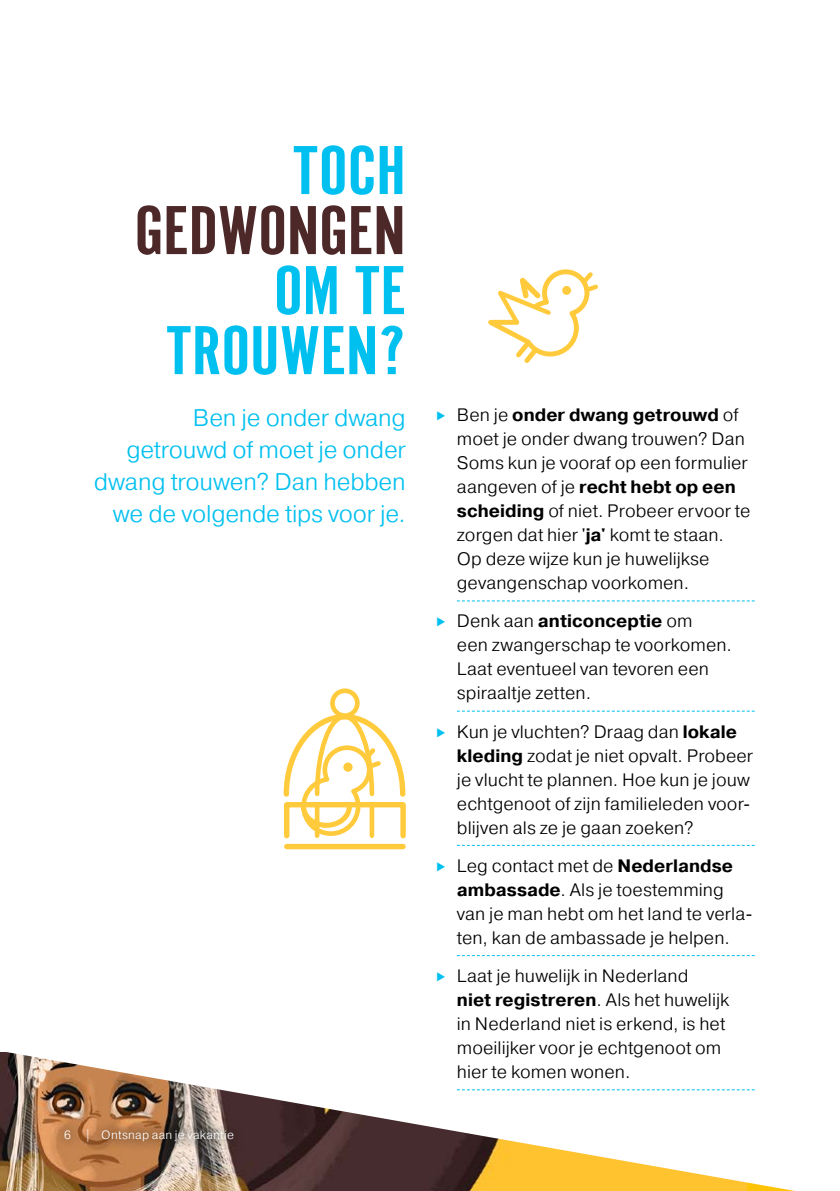
<style>
.page{position:relative;width:840px;height:1191px;background:#fff}
.page>*{position:absolute;margin:0;border:0;box-sizing:border-box;transform-origin:0 0}
.t1{font:72px/60px "Alternate Got No 1 D";color:#00c0ef;text-align:right;scale:1.2 1}
.t2{font:72px "Alternate Got No 1 D";letter-spacing:-.005em;color:#4d2829;scale:1.2 1}
.t3{font:300 24px/32px "Pragmatica";letter-spacing:-.01em;color:#00c0ef;text-align:right}
.t4{font:300 18px/24px "Pragmatica";color:#000}
.t5{font:300 12px "Pragmatica";letter-spacing:.02em;color:#fff}
.s1{font-weight:700}
</style>
<div class="page">
<svg style="left:0;top:688px;width:795px;height:503px"></svg>
<svg style="left:456px;top:600px;width:298px;height:1px"></svg>
<svg style="left:456px;top:710px;width:298px;height:1px"></svg>
<svg style="left:456px;top:845px;width:298px;height:1px"></svg>
<svg style="left:456px;top:955px;width:298px;height:1px"></svg>
<svg style="left:456px;top:1089px;width:298px;height:1px"></svg>
<div style="left:286px;top:844px;width:117px;height:5px;background:#ffcb3c"></div>
<div style="left:330px;top:688px;width:29px;height:30px;border:5px solid #ffcb3c;border-radius:50%"></div>
<svg style="left:283px;top:711px;width:122px;height:127px"></svg>
<svg style="left:488px;top:269px;width:109px;height:94px"></svg>
<svg style="left:53px;top:1119px;width:23px;height:31px"></svg>
<svg style="left:76px;top:1119px;width:168px;height:33px;background:#977155"></svg>
<svg style="left:437px;top:727px;width:8px;height:10px"></svg>
<svg style="left:437px;top:862px;width:8px;height:9px"></svg>
<svg style="left:437px;top:972px;width:8px;height:9px"></svg>
<h1 class="t1" style="left:293px;top:142px;width:95px">TOCH</h1>
<h1 class="t2" style="left:134px;top:192px;width:228px">GEDWONGEN</h1>
<h1 class="t1" style="left:166px;top:262px;width:201px">OM TE<br>TROUWEN?</h1>
<h2 class="t3" style="left:94px;top:401px;width:313px">Ben je onder dwang getrouwd of moet je onder dwang trouwen? Dan hebben we de volgende tips voor je.</h2>
<p class="t5" style="left:64px;top:1127px;width:171px">6 | Ontsnap aan je vakantie</p>
<p class="t4" style="left:456px;top:402px;width:295px">Ben je <span class="s1">onder dwang getrouwd</span> of moet je onder dwang trouwen? Dan<br>Soms kun je vooraf op een formulier aangeven of je <span class="s1">recht hebt op een scheiding</span> of niet. Probeer ervoor te zorgen dat hier '<span class="s1">ja'</span> komt te staan.<br>Op deze wijze kun je huwelijkse gevangenschap voorkomen.</p>
<p class="t4" style="left:456px;top:608px;width:276px">Denk aan <span class="s1">anticonceptie</span> om<br>een zwangerschap te voorkomen.<br>Laat eventueel van tevoren een spiraaltje zetten.</p>
<p class="t4" style="left:456px;top:719px;width:297px">Kun je vluchten? Draag dan <span class="s1">lokale kleding</span> zodat je niet opvalt. Probeer je vlucht te plannen. Hoe kun je jouw echtgenoot of zijn familieleden voor&shy;blijven als ze je gaan zoeken?</p>
<p class="t4" style="left:456px;top:853px;width:297px">Leg contact met de <span class="s1">Nederlandse ambassade</span>. Als je toestemming van je man hebt om het land te verla&shy;ten, kan de ambassade je helpen.</p>
<p class="t4" style="left:456px;top:963px;width:274px">Laat je huwelijk in Nederland<br><span class="s1">niet registreren</span>. Als het huwelijk in Nederland niet is erkend, is het moeilijker voor je echtgenoot om hier te komen wonen.</p>
</div>
